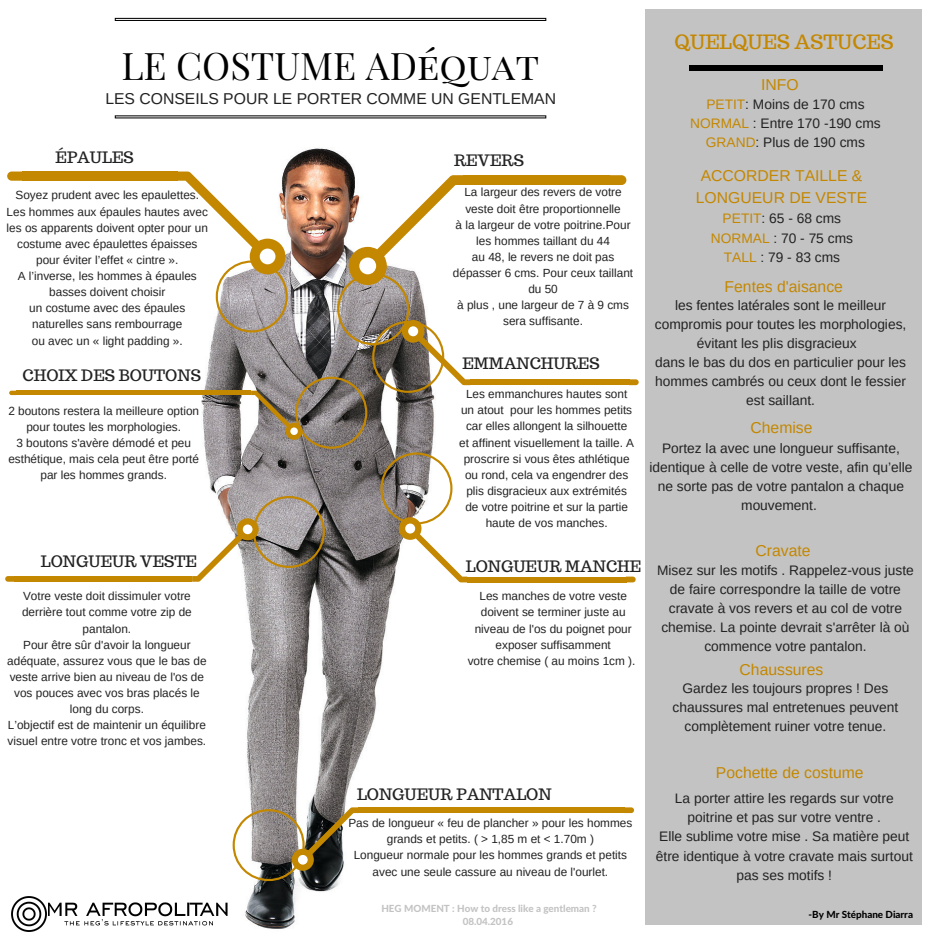
<style>
.page{position:relative;width:938px;height:937px;background:#fff}
.page>*{position:absolute;margin:0;border:0;box-sizing:border-box;transform-origin:0 0}
.t1{font:37.9px "Playfair Display SC";color:#000}
.t2{font:19.65px "Trocchi";color:#c38700}
.t3{font:15.7px/21.8px "Arimo";color:#c38700;text-align:center}
.t4{font:15.7px "Trocchi";color:#222}
.t5{font:15.7px "Arimo";color:#222}
.t6{font:13.75px/19.1px "Arimo";color:#222;text-align:center}
.t7{font:11.8px/16.1px "Arimo";color:#222;text-align:center}
.t8{font:800 9.85px/13.5px "Lato";color:#c3c3c3;text-align:center}
.t9{font:800 9.85px "Lato";color:#000}
.s1{color:#c38700}
</style>
<div class="page">
<div style="left:645px;top:9px;width:277px;height:916px;background:#c3c3c3"></div>
<svg style="left:115px;top:18px;width:431px;height:3px"></svg>
<svg style="left:115px;top:115px;width:431px;height:3px"></svg>
<img style="left:232px;top:148px;width:162px;height:781px">
<div style="left:688px;top:66px;width:194px;height:5px;background:#000"></div>
<div style="left:22px;top:172px;width:156px;height:9px;background:#c38700"></div>
<svg style="left:7px;top:172px;width:15px;height:9px"></svg>
<hr style="left:16px;top:391px;width:235px;height:4px;background:#c38700">
<svg style="left:9px;top:391px;width:7px;height:4px"></svg>
<div style="left:467px;top:577px;width:159px;height:5px;background:#c38700"></div>
<svg style="left:626px;top:577px;width:9px;height:5px"></svg>
<div style="left:470px;top:379px;width:159px;height:6px;background:#c38700"></div>
<svg style="left:629px;top:379px;width:9px;height:6px"></svg>
<div style="left:463px;top:175px;width:147px;height:10px;background:#c38700"></div>
<svg style="left:610px;top:175px;width:16px;height:10px"></svg>
<svg style="left:233px;top:807px;width:125px;height:74px"></svg>
<div style="left:298px;top:855px;width:10px;height:10px;background:#fff;border-radius:50%"></div>
<div style="left:358px;top:807px;width:267px;height:6px;background:#c38700"></div>
<svg style="left:625px;top:807px;width:9px;height:6px"></svg>
<svg style="left:177px;top:172px;width:293px;height:410px"></svg>
<div style="left:243px;top:524px;width:9px;height:10px;background:#fff;border-radius:50%"></div>
<div style="left:14px;top:576px;width:178px;height:6px;background:#c38700"></div>
<svg style="left:5px;top:576px;width:9px;height:6px"></svg>
<img style="left:48px;top:902px;width:180px;height:14px">
<img style="left:51px;top:915px;width:175px;height:11px">
<img style="left:12px;top:897px;width:34px;height:35px">
<h1 class="t1" style="left:121px;top:39px;width:419px">LE COSTUME ADéquat</h1>
<h3 class="t5" style="left:105px;top:90px;width:452px">LES CONSEILS POUR LE PORTER COMME UN GENTLEMAN</h3>
<h3 class="t4" style="left:56px;top:147px;width:80px">ÉPAULES</h3>
<p class="t7" style="left:7px;top:187px;width:203px">Soyez prudent avec les epaulettes.<br>Les hommes aux épaules hautes avec les os apparents doivent opter pour un costume avec épaulettes épaisses pour éviter l’effet « cintre ».<br>A l’inverse, les hommes à épaules basses doivent choisir<br>un costume avec des épaules naturelles sans rembourrage<br>ou avec un « light padding ».</p>
<h3 class="t4" style="left:23px;top:365px;width:180px">CHOIX DES BOUTONS</h3>
<p class="t7" style="left:8px;top:402px;width:192px">2 boutons restera la meilleure option pour toutes les morphologies.<br>3 boutons s'avère démodé et peu esthétique, mais cela peut être porté par les hommes grands.</p>
<h3 class="t4" style="left:41px;top:551px;width:157px">LONGUEUR VESTE</h3>
<p class="t7" style="left:7px;top:588px;width:201px">Votre veste doit dissimuler votre derrière tout comme votre zip de pantalon.<br>Pour être sûr d'avoir la longueur adéquate, assurez vous que le bas de veste arrive bien au niveau de l'os de vos pouces avec vos bras placés le long du corps.<br>L’objectif est de maintenir un équilibre visuel entre votre tronc et vos jambes.</p>
<h3 class="t4" style="left:454px;top:150px;width:71px">REVERS</h3>
<p class="t7" style="left:453px;top:184px;width:182px">La largeur des revers de votre veste doit être proportionnelle<br>à la largeur de votre poitrine.Pour les hommes taillant du 44<br>au 48, le revers ne doit pas dépasser 6 cms. Pour ceux taillant du 50<br>à plus , une largeur de 7 à 9 cms sera suffisante.</p>
<h3 class="t4" style="left:462px;top:353px;width:138px">EMMANCHURES</h3>
<p class="t7" style="left:459px;top:386px;width:176px">Les emmanchures hautes sont un atout pour les hommes petits car elles allongent la silhouette<br>et affinent visuellement la taille. A proscrire si vous êtes athlétique ou rond, cela va engendrer des plis disgracieux aux extrémités de votre poitrine et sur la partie haute de vos manches.</p>
<h3 class="t4" style="left:466px;top:556px;width:177px">LONGUEUR MANCHE</h3>
<p class="t7" style="left:467px;top:588px;width:169px">Les manches de votre veste doivent se terminer juste au niveau de l'os du poignet pour exposer suffisamment<br>votre chemise ( au moins 1cm ).</p>
<h3 class="t4" style="left:357px;top:784px;width:196px">LONGUEUR PANTALON</h3>
<p class="t7" style="left:348px;top:815px;width:285px">Pas de longueur « feu de plancher » pour les hommes grands et petits. ( &gt; 1,85 m et &lt; 1.70m )<br>Longueur normale pour les hommes grands et petits avec une seule cassure au niveau de l'ourlet.</p>
<p class="t8" style="left:381px;top:901px;width:217px">HEG MOMENT : How to dress like a gentleman ?<br>08.04.2016</p>
<h2 class="t2" style="left:674px;top:29px;width:220px">QUELQUES ASTUCES</h2>
<h3 class="t3" style="left:761px;top:73px;width:39px">INFO</h3>
<p class="t6" style="left:690px;top:95px;width:192px"><span class="s1">PETIT</span>: Moins de 170 cms<br><span class="s1">NORMAL</span> : Entre 170 -190 cms<br><span class="s1">GRAND</span>: Plus de 190 cms</p>
<h3 class="t3" style="left:696px;top:165px;width:173px">ACCORDER TAILLE &amp;<br>LONGUEUR DE VESTE</h3>
<p class="t6" style="left:710px;top:209px;width:144px"><span class="s1">PETIT</span>: 65 - 68 cms<br><span class="s1">NORMAL</span> : 70 - 75 cms<br><span class="s1">TALL</span> : 79 - 83 cms</p>
<h3 class="t3" style="left:724px;top:276px;width:120px">Fentes d'aisance</h3>
<p class="t6" style="left:654px;top:295px;width:253px">les fentes latérales sont le meilleur compromis pour toutes les morphologies, évitant les plis disgracieux<br>dans le bas du dos en particulier pour les hommes cambrés ou ceux dont le fessier est saillant.</p>
<p class="t6" style="left:649px;top:439px;width:264px">Portez la avec une longueur suffisante, identique à celle de votre veste, afin qu’elle ne sorte pas de votre pantalon a chaque mouvement.</p>
<h3 class="t3" style="left:755px;top:540px;width:57px">Cravate</h3>
<p class="t6" style="left:657px;top:560px;width:258px">Misez sur les motifs . Rappelez-vous juste de faire correspondre la taille de votre cravate à vos revers et au col de votre chemise. La pointe devrait s'arrêter là où commence votre pantalon.</p>
<h3 class="t3" style="left:739px;top:659px;width:85px">Chaussures</h3>
<p class="t6" style="left:672px;top:679px;width:227px">Gardez les toujours propres ! Des chaussures mal entretenues peuvent complètement ruiner votre tenue.</p>
<h3 class="t3" style="left:750px;top:417px;width:64px">Chemise</h3>
<h3 class="t3" style="left:716px;top:762px;width:149px">Pochette de costume</h3>
<p class="t6" style="left:656px;top:789px;width:258px">La porter attire les regards sur votre poitrine et pas sur votre ventre .<br>Elle sublime votre mise . Sa matière peut être identique à votre cravate mais surtout pas ses motifs !</p>
<p class="t9" style="left:808px;top:909px;width:106px">‐By Mr Stéphane Diarra</p>
</div>
